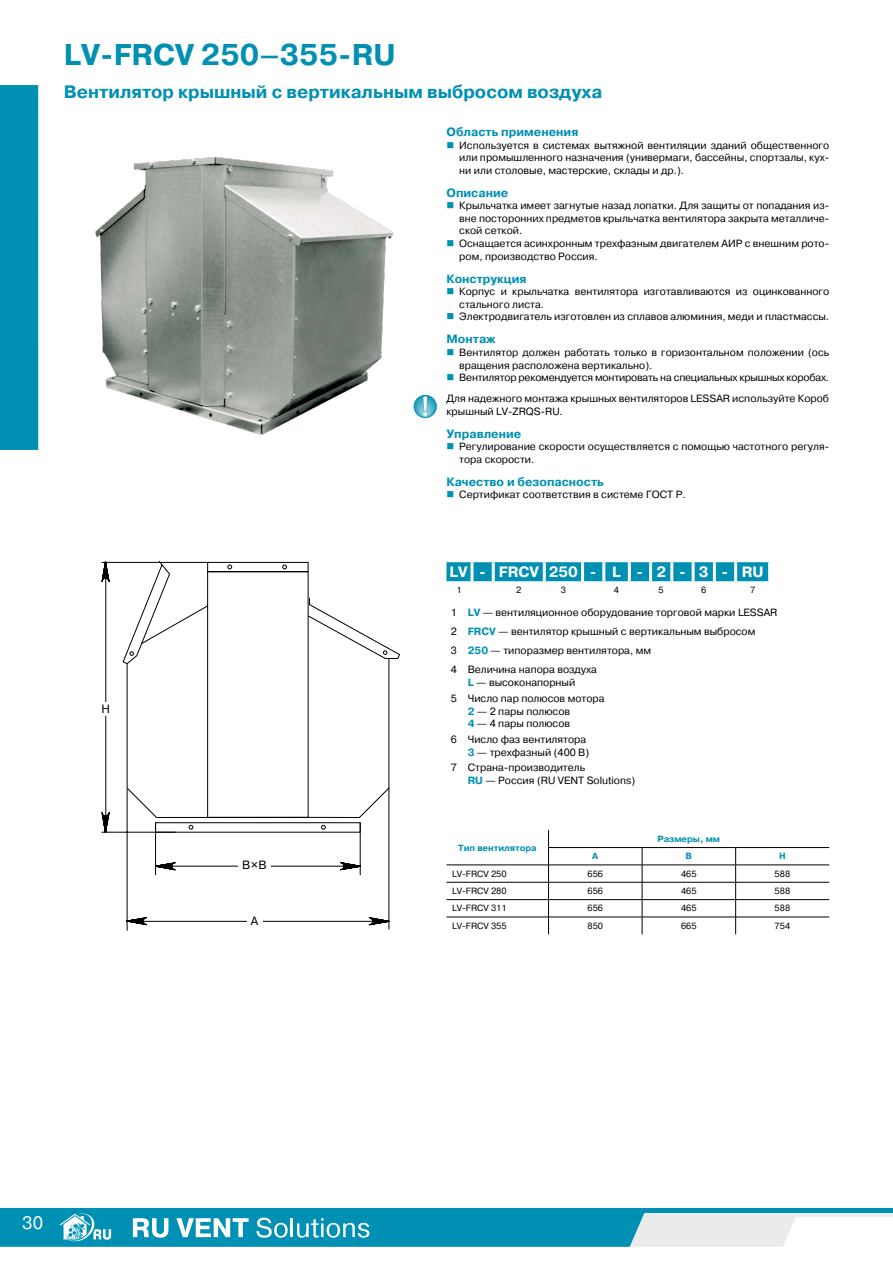
<style>
.page{position:relative;width:893px;height:1263px;background:#fff}
.page>*{position:absolute;margin:0;border:0;box-sizing:border-box;transform-origin:0 0}
.t1{font:700 30px "Pragmatica";color:#0090b3}
.t2{font:700 18px "Pragmatica";color:#0090b3}
.t3{font:18px "Pragmatica";color:#fff}
.t4{font:700 15px "Pragmatica";color:#fff}
.t5{font:700 12px "Pragmatica";color:#0090b3}
.t6{font:12px "Pragmatica";color:#000}
.t7{font:10.5px/12.6px "Pragmatica";color:#000}
.t8{font:9px "Pragmatica";color:#000}
.t9{font:700 9px "Pragmatica";color:#0090b3}
.s1{font-weight:700}
.s2{font-weight:700;color:#0090b3}
</style>
<div class="page">
<svg style="left:797px;top:1212px;width:96px;height:4px"></svg>
<hr style="left:0;top:1208px;width:893px;height:4px;background:#0090b3">
<div style="left:0;top:85px;width:38px;height:365px;background:#0090b3"></div>
<svg style="left:0;top:1212px;width:797px;height:35px;background:#43abc4"></svg>
<img style="left:95px;top:157px;width:299px;height:278px">
<svg style="left:446px;top:562px;width:322px;height:19px;background:#0592b4"></svg>
<hr style="left:470px;top:562px;width:3px;height:19px;background:#fff">
<hr style="left:492px;top:562px;width:3px;height:19px;background:#fff">
<hr style="left:543px;top:562px;width:3px;height:19px;background:#fff">
<hr style="left:581px;top:562px;width:3px;height:19px;background:#fff">
<hr style="left:602px;top:562px;width:3px;height:19px;background:#fff">
<hr style="left:628px;top:562px;width:3px;height:19px;background:#fff">
<hr style="left:649px;top:562px;width:3px;height:19px;background:#fff">
<hr style="left:670px;top:562px;width:3px;height:19px;background:#fff">
<hr style="left:692px;top:562px;width:3px;height:19px;background:#fff">
<hr style="left:713px;top:562px;width:3px;height:19px;background:#fff">
<hr style="left:734px;top:562px;width:3px;height:19px;background:#fff">
<svg style="left:101px;top:561px;width:288px;height:370px"></svg>
<div style="left:247px;top:915px;width:15px;height:13px;background:#fff"></div>
<div style="left:238px;top:860px;width:33px;height:13px;background:#fff"></div>
<div style="left:98px;top:702px;width:16px;height:14px;background:#fff"></div>
<svg style="left:413px;top:394px;width:24px;height:25px"></svg>
<hr style="left:548px;top:847px;width:94px;height:1px;background:#000">
<hr style="left:642px;top:847px;width:94px;height:1px;background:#000">
<hr style="left:736px;top:847px;width:93px;height:1px;background:#000">
<hr style="left:446px;top:865px;width:103px;height:1px;background:#000">
<hr style="left:549px;top:865px;width:93px;height:1px;background:#000">
<hr style="left:642px;top:865px;width:94px;height:1px;background:#000">
<hr style="left:736px;top:865px;width:93px;height:1px;background:#000">
<hr style="left:446px;top:882px;width:103px;height:1px;background:#000">
<hr style="left:549px;top:882px;width:93px;height:1px;background:#000">
<hr style="left:642px;top:882px;width:94px;height:1px;background:#000">
<hr style="left:736px;top:882px;width:93px;height:1px;background:#000">
<hr style="left:446px;top:899px;width:103px;height:1px;background:#000">
<hr style="left:549px;top:899px;width:93px;height:1px;background:#000">
<hr style="left:642px;top:899px;width:94px;height:1px;background:#000">
<hr style="left:736px;top:899px;width:93px;height:1px;background:#000">
<hr style="left:446px;top:917px;width:103px;height:1px;background:#000">
<hr style="left:549px;top:917px;width:93px;height:1px;background:#000">
<svg style="left:548px;top:830px;width:1px;height:104px"></svg>
<hr style="left:642px;top:917px;width:94px;height:1px;background:#000">
<svg style="left:642px;top:848px;width:1px;height:86px"></svg>
<hr style="left:736px;top:917px;width:93px;height:1px;background:#000">
<svg style="left:735px;top:848px;width:1px;height:86px"></svg>
<h1 class="t1" style="left:64px;top:35px;width:333px">LV-FRCV 250–355-RU</h1>
<h2 class="t2" style="left:64px;top:80px;width:540px">Вентилятор крышный с вертикальным выбросом воздуха</h2>
<p class="t5" style="left:446px;top:124px;width:133px">Область применения</p>
<p class="t7" style="left:459px;top:139px;width:371px;text-align:justify">Используется в системах вытяжной вентиляции зданий общественного или промышленного назначения (универмаги, бассейны, спортзалы, кух&shy;ни или столовые, мастерские, склады и др.).</p>
<p class="t5" style="left:446px;top:185px;width:63px">Описание</p>
<p class="t7" style="left:459px;top:200px;width:371px">Крыльчатка имеет загнутые назад лопатки. Для защиты от попадания из&shy;вне посторонних предметов крыльчатка вентилятора закрыта металличе&shy;ской сеткой.<br>Оснащается асинхронным трехфазным двигателем АИР с внешним рото&shy;ром, производство Россия.</p>
<p class="t5" style="left:446px;top:271px;width:81px">Конструкция</p>
<p class="t7" style="left:459px;top:285px;width:371px">Корпус и крыльчатка вентилятора изготавливаются из оцинкованного стального листа.<br>Электродвигатель изготовлен из сплавов алюминия, меди и пластмассы.</p>
<p class="t5" style="left:446px;top:331px;width:51px">Монтаж</p>
<p class="t7" style="left:459px;top:346px;width:371px">Вентилятор должен работать только в горизонтальном положении (ось вращения расположена вертикально).<br>Вентилятор рекомендуется монтировать на специальных крышных коробах.</p>
<p class="t7" style="left:446px;top:393px;width:384px">Для надежного монтажа крышных вентиляторов LESSAR используйте Короб крышный LV-ZRQS-RU.</p>
<p class="t5" style="left:446px;top:426px;width:76px">Управление</p>
<p class="t7" style="left:459px;top:441px;width:371px">Регулирование скорости осуществляется с помощью частотного регуля&shy;тора скорости.</p>
<p class="t5" style="left:446px;top:474px;width:159px">Качество и безопасность</p>
<p class="t7" style="left:459px;top:489px;width:228px">Сертификат соответствия в системе ГОСТ Р.</p>
<p class="t6" style="left:101px;top:701px;width:10px">H</p>
<p class="t6" style="left:242px;top:858px;width:26px">B<span class="s1">×</span>B</p>
<p class="t6" style="left:251px;top:913px;width:9px">A</p>
<h3 class="t4" style="left:449px;top:562px;width:316px">LV-FRCV250- L -2-3-RU</h3>
<p class="t8" style="left:457px;top:584px;width:7px">1</p>
<p class="t8" style="left:516px;top:584px;width:7px">2</p>
<p class="t8" style="left:561px;top:584px;width:7px">3</p>
<p class="t8" style="left:614px;top:584px;width:7px">4</p>
<p class="t8" style="left:659px;top:584px;width:7px">5</p>
<p class="t8" style="left:701px;top:584px;width:7px">6</p>
<p class="t8" style="left:750px;top:584px;width:7px">7</p>
<p class="t7" style="left:451px;top:603px;width:328px;line-height:19.2px">1 <span class="s2">LV</span> — вентиляционное оборудование торговой марки LESSAR 2 <span class="s2">FRCV</span> — вентилятор крышный с вертикальным выбросом<br>3 <span class="s2">250</span> — типоразмер вентилятора, мм<br>4 Величина напора воздуха</p>
<p class="t7" style="left:451px;top:675px;width:155px;line-height:15.9px;text-indent:17px"><span class="s2">L</span> — высоконапорный<br>5 Число пар полюсов мотора</p>
<p class="t7" style="left:468px;top:705px;width:104px"><span class="s2">2</span> — 2 пары полюсов<br><span class="s2">4</span> — 4 пары полюсов</p>
<p class="t7" style="left:451px;top:733px;width:140px;text-align:right">6 Число фаз вентилятора<br><span class="s2">3</span> — трехфазный (400 В)</p>
<p class="t7" style="left:468px;top:762px;width:169px;text-indent:-17px">7 Страна-производитель<br><span class="s2">RU</span> — Россия (RU VENT Solutions)</p>
<p class="t9" style="left:458px;top:842px;width:80px">Тип вентилятора</p>
<p class="t9" style="left:657px;top:833px;width:64px">Размеры, мм</p>
<p class="t9" style="left:592px;top:850px;width:8px">А</p>
<p class="t9" style="left:686px;top:850px;width:8px">B</p>
<p class="t9" style="left:779px;top:850px;width:8px">H</p>
<p class="t8" style="left:452px;top:868px;width:56px">LV-FRCV 250</p>
<p class="t8" style="left:587px;top:868px;width:17px">656</p>
<p class="t8" style="left:681px;top:868px;width:17px">465</p>
<p class="t8" style="left:775px;top:868px;width:17px">588</p>
<p class="t8" style="left:452px;top:885px;width:56px">LV-FRCV 280</p>
<p class="t8" style="left:587px;top:885px;width:17px">656</p>
<p class="t8" style="left:681px;top:885px;width:17px">465</p>
<p class="t8" style="left:775px;top:885px;width:17px">588</p>
<p class="t8" style="left:452px;top:903px;width:56px">LV-FRCV 311</p>
<p class="t8" style="left:587px;top:903px;width:17px">656</p>
<p class="t8" style="left:681px;top:903px;width:17px">465</p>
<p class="t8" style="left:775px;top:903px;width:17px">588</p>
<p class="t8" style="left:452px;top:920px;width:56px">LV-FRCV 355</p>
<p class="t8" style="left:587px;top:920px;width:17px">850</p>
<p class="t8" style="left:681px;top:920px;width:17px">665</p>
<p class="t8" style="left:775px;top:920px;width:17px">754</p>
<h2 class="t3" style="left:22px;top:1212px;width:23px">30</h2>
</div>
